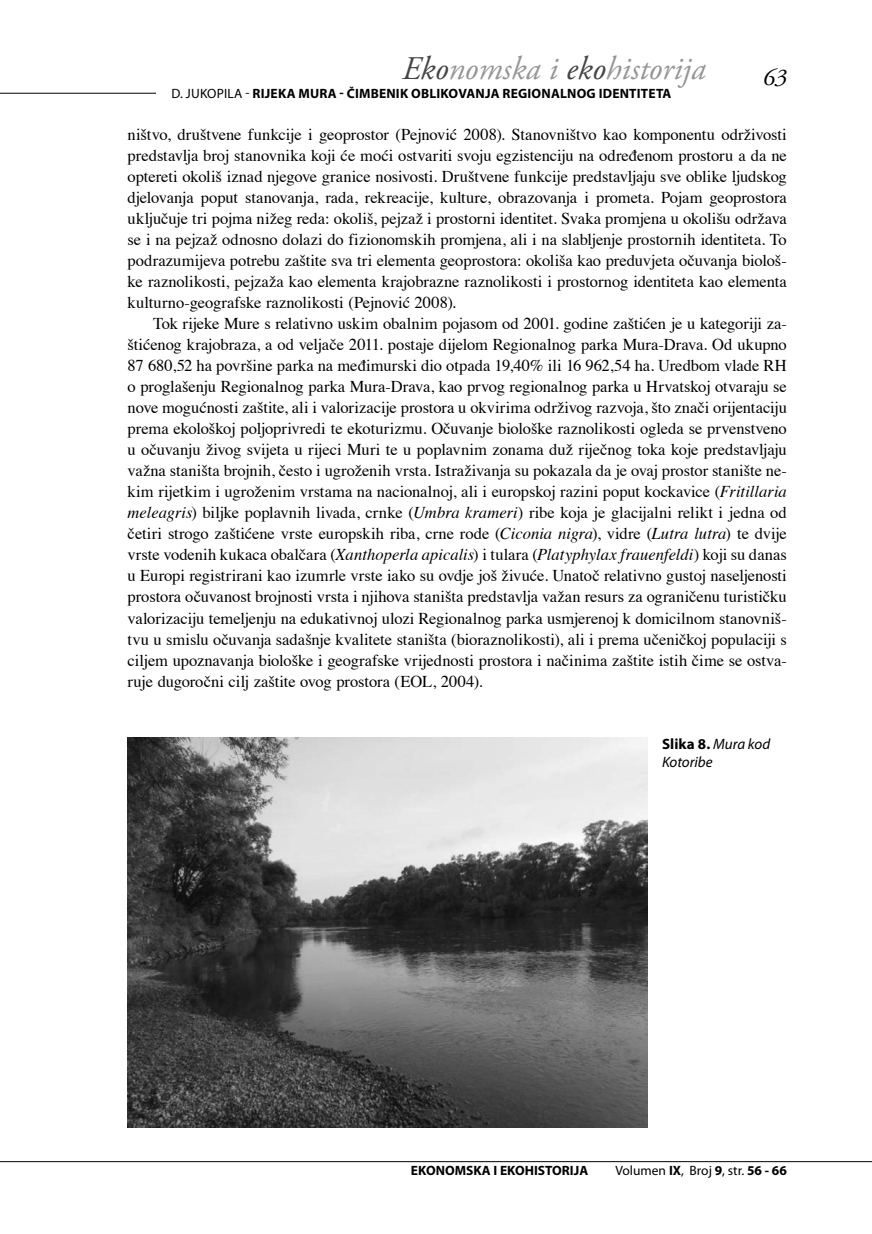
<style>
.page{position:relative;width:872px;height:1234px;background:#fff}
.page>*{position:absolute;margin:0;border:0;box-sizing:border-box;transform-origin:0 0}
.t1{font:italic 33px "Adobe Garamond Pro";color:#959595}
.t2{font:italic 24px "Adobe Garamond Pro";color:#000}
.t3{font:16.5px/21px "Times";letter-spacing:-.005em;color:#000;text-align:justify}
.t4{font:italic 15px/18px "Myriad Pro";letter-spacing:-.005em;color:#000}
.t5{font:700 13.5px "Myriad Pro";letter-spacing:.015em;color:#000}
.t6{font:13.5px "Myriad Pro";color:#000}
.s1{color:#454545}
.s2{font-weight:400}
.s3{font-style:italic}
.s4{font-weight:700;font-style:normal}
.s5{font-weight:700}
</style>
<div class="page">
<hr style="left:0;top:93px;width:445px;height:1px;background:#000">
<hr style="left:0;top:1160px;width:872px;height:1px;background:#000">
<div style="left:156px;top:88px;width:515px;height:17px;background:#fff"></div>
<img style="left:128px;top:737px;width:519px;height:390px">
<h1 class="t1" style="left:402px;top:48px;width:305px"><span class="s1">Eko</span>nomska i <span class="s1">eko</span>historija</h1>
<h2 class="t2" style="left:763px;top:63px;width:25px">63</h2>
<p class="t6" style="left:172px;top:85px;width:28px">D. Jukopila</p>
<p class="t5" style="left:245px;top:84px;width:427px"><span class="s2">-</span> RIJEKA MURA - ČIMBENIK OBLIKOVANJA REGIONALNOG IDENTITETA</p>
<p class="t3" style="left:128px;top:122px;width:661px">ništvo, društvene funkcije i geoprostor (Pejnović 2008). Stanovništvo kao komponentu održivosti predstavlja broj stanovnika koji će moći ostvariti svoju egzistenciju na određenom prostoru a da ne optereti okoliš iznad njegove granice nosivosti. Društvene funkcije predstavljaju sve oblike ljudskog djelovanja poput stanovanja, rada, rekreacije, kulture, obrazovanja i prometa. Pojam geoprostora uključuje tri pojma nižeg reda: okoliš, pejzaž i prostorni identitet. Svaka promjena u okolišu održava se i na pejzaž odnosno dolazi do fizionomskih promjena, ali i na slabljenje prostornih identiteta. To podrazumijeva potrebu zaštite sva tri elementa geoprostora: okoliša kao preduvjeta očuvanja biološ&shy;ke raznolikosti, pejzaža kao elementa krajobrazne raznolikosti i prostornog identiteta kao elementa kulturno-geografske raznolikosti (Pejnović 2008).</p>
<p class="t3" style="left:128px;top:312px;width:661px;text-indent:26px">Tok rijeke Mure s relativno uskim obalnim pojasom od 2001. godine zaštićen je u kategoriji za&shy;štićenog krajobraza, a od veljače 2011. postaje dijelom Regionalnog parka Mura-Drava. Od ukupno 87 680,52 ha površine parka na međimurski dio otpada 19,40% ili 16 962,54 ha. Uredbom vlade RH o proglašenju Regionalnog parka Mura-Drava, kao prvog regionalnog parka u Hrvatskoj otvaraju se nove mogućnosti zaštite, ali i valorizacije prostora u okvirima održivog razvoja, što znači orijentaciju prema ekološkoj poljoprivredi te ekoturizmu. Očuvanje biološke raznolikosti ogleda se prvenstveno u očuvanju živog svijeta u rijeci Muri te u poplavnim zonama duž riječnog toka koje predstavljaju važna staništa brojnih, često i ugroženih vrsta. Istraživanja su pokazala da je ovaj prostor stanište ne&shy;kim rijetkim i ugroženim vrstama na nacionalnoj, ali i europskoj razini poput kockavice (<span class="s3">Fritillaria meleagris</span>) biljke poplavnih livada, crnke (<span class="s3">Umbra krameri</span>) ribe koja je glacijalni relikt i jedna od četiri strogo zaštićene vrste europskih riba, crne rode (<span class="s3">Ciconia nigra</span>), vidre (<span class="s3">Lutra lutra</span>) te dvije vrste vodenih kukaca obalčara (<span class="s3">Xanthoperla apicalis</span>) i tulara (<span class="s3">Platyphylax frauenfeldi</span>) koji su danas u Europi registrirani kao izumrle vrste iako su ovdje još živuće. Unatoč relativno gustoj naseljenosti prostora očuvanost brojnosti vrsta i njihova staništa predstavlja važan resurs za ograničenu turističku valorizaciju temeljenju na edukativnoj ulozi Regionalnog parka usmjerenoj k domicilnom stanovniš&shy;tvu u smislu očuvanja sadašnje kvalitete staništa (bioraznolikosti), ali i prema učeničkoj populaciji s ciljem upoznavanja biološke i geografske vrijednosti prostora i načinima zaštite istih čime se ostva&shy;ruje dugoročni cilj zaštite ovog prostora (EOL, 2004).</p>
<p class="t4" style="left:662px;top:734px;width:110px"><span class="s4">Slika 8.</span> Mura kod<br>Kotoribe</p>
<p class="t5" style="left:411px;top:1161px;width:179px">EKONOMSKA I EKOHISTORIJA</p>
<p class="t6" style="left:615px;top:1161px;width:173px">Volumen <span class="s5">IX</span>, Broj <span class="s5">9</span>, str. <span class="s5">56 - 66</span></p>
</div>
